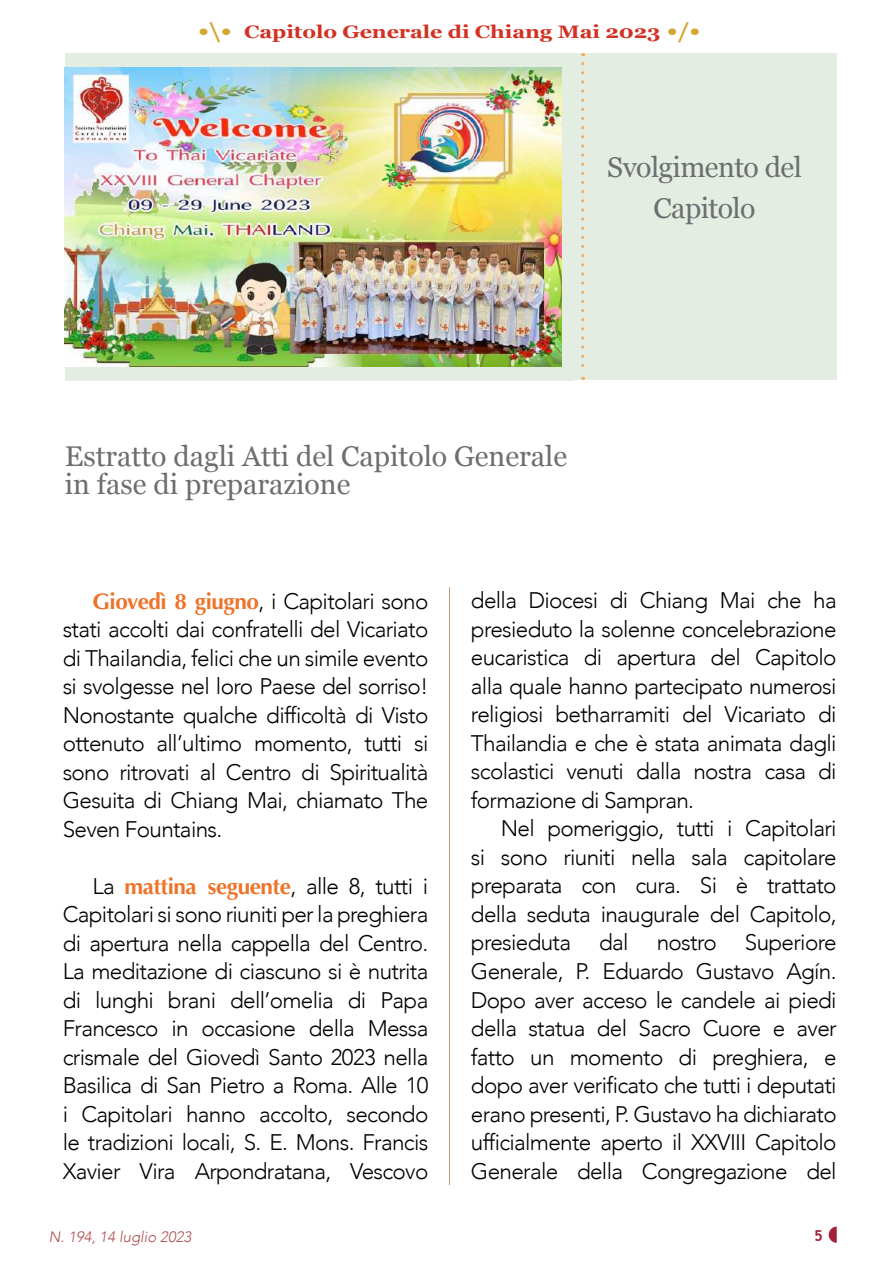
<style>
.page{position:relative;width:893px;height:1263px;background:#fff}
.page>*{position:absolute;margin:0;border:0;box-sizing:border-box;transform-origin:0 0}
.t1{font:28.5px/28.5px "Georgia";color:#6d6e71}
.t2{font:28.5px/40.5px "Georgia";letter-spacing:-.02em;color:#6d6e71;text-align:center}
.t3{font:300 22.5px/28.5px "Avenir";letter-spacing:-.03em;color:#000;text-align:justify}
.t4{font:700 18px "Georgia";letter-spacing:-.005em;color:#d23123;scale:1.2 1}
.t5{font:italic 300 15px "Avenir";color:#b14e52}
.t6{font:700 15px "Trebuchet MS";color:#a2203a}
.s1{font-size:21px;color:#d3a832}
.s2{font-family:"Optima";font-weight:700;color:#ee7329}
</style>
<div class="page">
<hr style="left:449px;top:587px;width:1px;height:598px;background:#c29b78">
<div style="left:573px;top:53px;width:263px;height:327px;background:#e4ede1"></div>
<svg style="left:581px;top:64px;width:3px;height:316px"></svg>
<div style="left:65px;top:53px;width:508px;height:327px;background:#e4ede1"></div>
<img style="left:64px;top:68px;width:498px;height:298px">
<p class="t4" style="left:198px;top:18px;width:420px"><span class="s1">•\•</span> Capitolo Generale di Chiang Mai 2023 <span class="s1">•/•</span></p>
<p class="t2" style="left:607px;top:146px;width:196px">Svolgimento del<br>Capitolo</p>
<p class="t1" style="left:65px;top:441px;width:504px">Estratto dagli Atti del Capitolo Generale in fase di preparazione</p>
<p class="t3" style="left:63px;top:586px;width:367px;text-indent:30px"><span class="s2">Giovedì 8 giugno</span>, i Capitolari sono stati accolti dai confratelli del Vicariato di Thailandia, felici che un simile evento si svolgesse nel loro Paese del sorriso!<br>Nonostante qualche difficoltà di Visto ottenuto all’ultimo momento, tutti si sono ritrovati al Centro di Spiritualità Gesuita di Chiang Mai, chiamato The Seven Fountains.</p>
<p class="t3" style="left:63px;top:872px;width:367px;text-indent:30px">La <span class="s2">mattina seguente</span>, alle 8, tutti i Capitolari si sono riuniti per la preghiera di apertura nella cappella del Centro.<br>La meditazione di ciascuno si è nutrita di lunghi brani dell’omelia di Papa Francesco in occasione della Messa crismale del Giovedì Santo 2023 nella Basilica di San Pietro a Roma. Alle 10 i Capitolari hanno accolto, secondo le tradizioni locali, S. E. Mons. Francis Xavier Vira Arpondratana, Vescovo</p>
<p class="t3" style="left:471px;top:586px;width:367px">della Diocesi di Chiang Mai che ha presieduto la solenne concelebrazione eucaristica di apertura del Capitolo alla quale hanno partecipato numerosi religiosi betharramiti del Vicariato di Thailandia e che è stata animata dagli scolastici venuti dalla nostra casa di formazione di Sampran.</p>
<p class="t3" style="left:471px;top:814px;width:367px;text-indent:30px">Nel pomeriggio, tutti i Capitolari si sono riuniti nella sala capitolare preparata con cura. Si è trattato della seduta inaugurale del Capitolo, presieduta dal nostro Superiore Generale, P. Eduardo Gustavo Agín.<br>Dopo aver acceso le candele ai piedi della statua del Sacro Cuore e aver fatto un momento di preghiera, e dopo aver verificato che tutti i deputati erano presenti, P. Gustavo ha dichiarato ufficialmente aperto il XXVIII Capitolo Generale della Congregazione del</p>
<p class="t5" style="left:49px;top:1228px;width:144px">N. 194, 14 luglio 2023</p>
<p class="t6" style="left:814px;top:1226px;width:10px">5</p>
</div>
